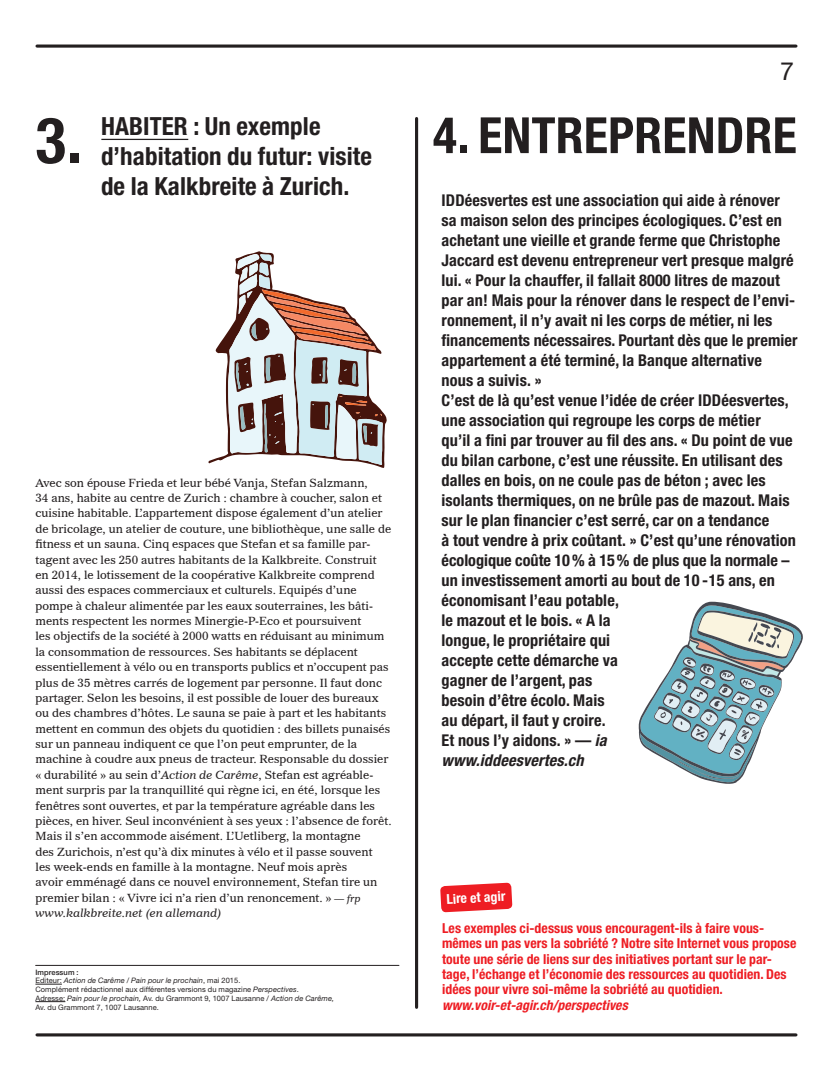
<style>
.page{position:relative;width:833px;height:1081px;background:#fff}
.page>*{position:absolute;margin:0;border:0;box-sizing:border-box;transform-origin:0 0}
.t1{font:700 condensed 63.75px "Helvetica Neue LT Std";color:#231f20}
.t2{font:700 condensed 50px "Helvetica Neue LT Std";letter-spacing:.005em;color:#231f20}
.t3{font:700 condensed 25px/30px "Helvetica Neue LT Std";letter-spacing:.005em;color:#231f20}
.t4{font:25px "Helvetica Neue LT Std";color:#231f20}
.t5{font:700 condensed 16.25px/20px "Helvetica Neue LT Std";letter-spacing:.01em;color:#231f20}
.t6{font:700 condensed 13.75px/15.4px "Helvetica Neue LT Std";letter-spacing:.005em;color:#ee1d23}
.t7{font:italic 700 condensed 13.75px "Helvetica Neue LT Std";letter-spacing:.005em;color:#ee1d23}
.t8{font:700 condensed 13.75px "Helvetica Neue LT Std";color:#fff}
.t9{font:11.38px/15.4px "Imperial BT";letter-spacing:.005em;color:#231f20}
.t10{font:7.5px/8.8px "Helvetica Neue LT Std";letter-spacing:.01em;color:#231f20}
.s1{font-style:italic}
.s2{font-style:italic;font-size:10px}
.s3{font-weight:500}
</style>
<div class="page">
<hr style="left:37px;top:45px;width:759px;height:3px;background:#231f20">
<hr style="left:37px;top:1033px;width:759px;height:3px;background:#231f20">
<hr style="left:36px;top:965px;width:363px;height:1px;background:#231f20">
<hr style="left:415px;top:118px;width:3px;height:889px;background:#231f20">
<svg style="left:35px;top:984px;width:27px;height:1px"></svg>
<hr style="left:35px;top:1001px;width:30px;height:1px;background:#231f20">
<hr style="left:101px;top:139px;width:87px;height:1px;background:#231f20">
<svg style="left:440px;top:882px;width:72px;height:30px;background:#f03e43"></svg>
<svg style="left:208px;top:251px;width:179px;height:217px"></svg>
<svg style="left:228px;top:254px;width:155px;height:211px"></svg>
<svg style="left:638px;top:601px;width:165px;height:183px"></svg>
<h1 class="t1" style="left:35px;top:102px;width:48px">3.</h1>
<h3 class="t3" style="left:101px;top:111px;width:272px">HABITER : Un exemple d’habitation du futur: visite de la Kalkbreite à Zurich.</h3>
<p class="t9" style="left:35px;top:475px;width:358px">Avec son épouse Frieda et leur bébé Vanja, Stefan Salzmann,<br>34 ans, habite au centre de Zurich : chambre à coucher, salon et cuisine habitable. L’appartement dispose également d’un atelier de bricolage, un atelier de couture, une bibliothèque, une salle de fitness et un sauna. Cinq espaces que Stefan et sa famille par&shy;tagent avec les 250 autres habitants de la Kalkbreite. Construit en 2014, le lotissement de la coopérative Kalkbreite comprend aussi des espaces commerciaux et culturels. Equipés d’une pompe à chaleur alimentée par les eaux souterraines, les bâti&shy;ments respectent les normes Minergie-P-Eco et poursuivent<br>les objectifs de la société à 2000 watts en réduisant au minimum la consommation de ressources. Ses habitants se déplacent essentiellement à vélo ou en transports publics et n’occupent pas plus de 35 mètres carrés de logement par personne. Il faut donc partager. Selon les besoins, il est possible de louer des bureaux ou des chambres d’hôtes. Le sauna se paie à part et les habitants mettent en commun des objets du quotidien : des billets punaisés sur un panneau indiquent ce que l’on peut emprunter, de la machine à coudre aux pneus de tracteur. Responsable du dossier « durabilité » au sein d’<span class="s1">Action de Carême</span>, Stefan est agréable&shy;ment surpris par la tranquillité qui règne ici, en été, lorsque les fenêtres sont ouvertes, et par la température agréable dans les pièces, en hiver. Seul inconvénient à ses yeux : l’absence de forêt.<br>Mais il s’en accommode aisément. L’Uetliberg, la montagne<br>des Zurichois, n’est qu’à dix minutes à vélo et il passe souvent<br>les week-ends en famille à la montagne. Neuf mois après<br>avoir emménagé dans ce nouvel environnement, Stefan tire un premier bilan : « Vivre ici n’a rien d’un renoncement. » <span class="s2">— frp </span><span class="s1">www.kalkbreite.net (en allemand)</span></p>
<p class="t10" style="left:35px;top:967px;width:300px"><span class="s3">Impressum :<br></span>Editeur: <span class="s1">Action de Carême / Pain pour le prochain</span>, mai 2015.<br>Complément rédactionnel aux différentes versions du magazine <span class="s1">Perspectives</span>.<br>Adresse: <span class="s1">Pain pour le prochain,</span> Av. du Grammont 9, 1007 Lausanne / <span class="s1">Action de Carême, </span>Av. du Grammont 7, 1007 Lausanne.</p>
<h3 class="t4" style="left:780px;top:56px;width:15px">7</h3>
<h2 class="t2" style="left:433px;top:105px;width:365px">4. ENTREPRENDRE</h2>
<p class="t5" style="left:441px;top:190px;width:357px">IDDéesvertes est une association qui aide à rénover sa maison selon des principes écologiques. C’est en achetant une vieille et grande ferme que Christophe Jaccard est devenu entrepreneur vert presque malgré lui. « Pour la chauffer, il fallait 8000 litres de mazout par an! Mais pour la rénover dans le respect de l’envi&shy;ronnement, il n’y avait ni les corps de métier, ni les financements nécessaires. Pourtant dès que le premier appartement a été terminé, la Banque alternative nous a suivis. »<br>C’est de là qu’est venue l’idée de créer IDDéesvertes, une association qui regroupe les corps de métier<br>qu’il a fini par trouver au fil des ans. « Du point de vue du bilan carbone, c’est une réussite. En utilisant des dalles en bois, on ne coule pas de béton ; avec les isolants thermiques, on ne brûle pas de mazout. Mais sur le plan financier c’est serré, car on a tendance<br>à tout vendre à prix coûtant. » C’est qu’une rénovation écologique coûte 10% à 15% de plus que la normale – un investissement amorti au bout de 10 -15 ans, en économisant l’eau potable,<br>le mazout et le bois. « A la<br>longue, le propriétaire qui<br>accepte cette démarche va<br>gagner de l’argent, pas<br>besoin d’être écolo. Mais<br>au départ, il faut y croire.<br>Et nous l’y aidons. » — <span class="s1">ia<br>www.iddeesvertes.ch</span></p>
<p class="t8" style="left:446px;top:891px;width:61px;rotate:-3deg">Lire et agir</p>
<p class="t6" style="left:442px;top:920px;width:356px">Les exemples ci-dessus vous encouragent-ils à faire vous&shy;mêmes un pas vers la sobriété ? Notre site Internet vous propose toute une série de liens sur des initiatives portant sur le par&shy;tage, l’échange et l’économie des ressources au quotidien. Des idées pour vivre soi-même la sobriété au quotidien.</p>
<p class="t7" style="left:442px;top:996px;width:187px">www.voir-et-agir.ch/perspectives</p>
</div>
